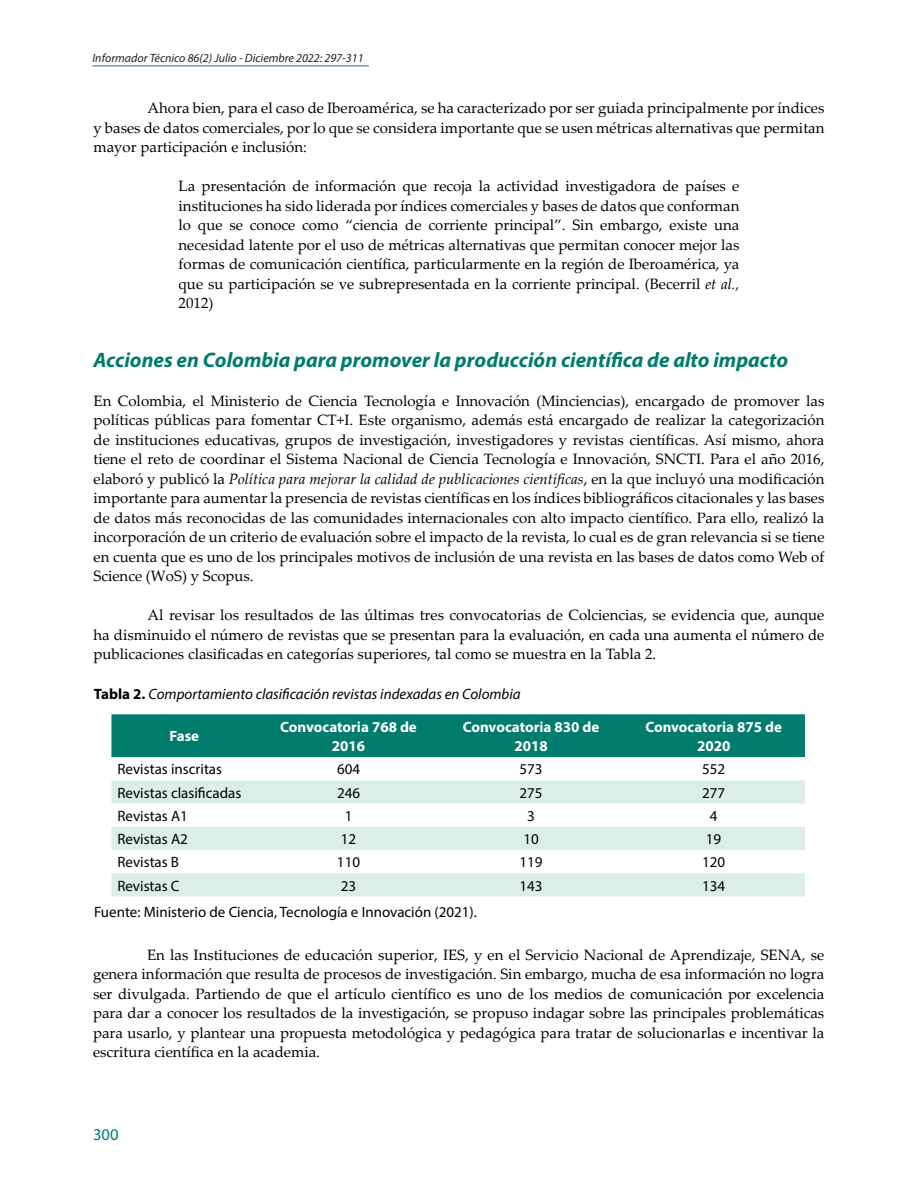
<style>
.page{position:relative;width:918px;height:1188px;background:#fff}
.page>*{position:absolute;margin:0;border:0;box-sizing:border-box;transform-origin:0 0}
.t1{font:italic 700 21px "Myriad Pro";color:#007c6c}
.t2{font:16.5px "Myriad Pro";color:#007c6c}
.t3{font:15px/19.5px "Palatino Linotype";color:#000;text-align:justify}
.t4{font:15px "Myriad Pro";color:#000}
.t5{font:700 15px/19.5px "Myriad Pro";color:#fff;text-align:center}
.t6{font:italic 15px "Myriad Pro";color:#000}
.t7{font:italic 12px "Myriad Pro";color:#231f20}
.s1{font-style:italic}
.s2{font-weight:700;font-style:normal}
</style>
<div class="page">
<hr style="left:92px;top:66px;width:277px;height:1px;background:#007c6c">
<div style="left:111px;top:714px;width:694px;height:43px;background:#007c6c"></div>
<svg style="left:111px;top:780px;width:694px;height:117px;fill:#dbeeea"></svg>
<p class="t7" style="left:92px;top:51px;width:273px">Informador Técnico 86(2) Julio - Diciembre 2022: 297-311</p>
<p class="t3" style="left:94px;top:98px;width:732px;text-indent:54px">Ahora bien, para el caso de Iberoamérica, se ha caracterizado por ser guiada principalmente por índices y bases de datos comerciales, por lo que se considera importante que se usen métricas alternativas que permitan mayor participación e inclusión:</p>
<p class="t3" style="left:179px;top:176px;width:562px">La presentación de información que recoja la actividad investigadora de países e instituciones ha sido liderada por índices comerciales y bases de datos que conforman lo que se conoce como “ciencia de corriente principal”. Sin embargo, existe una necesidad latente por el uso de métricas alternativas que permitan conocer mejor las formas de comunicación científica, particularmente en la región de Iberoamérica, ya que su participación se ve subrepresentada en la corriente principal. (Becerril <span class="s1">et al., </span>2012)</p>
<h1 class="t1" style="left:94px;top:346px;width:696px">Acciones en Colombia para promover la producción científica de alto impacto</h1>
<p class="t3" style="left:94px;top:390px;width:732px">En Colombia, el Ministerio de Ciencia Tecnología e Innovación (Minciencias), encargado de promover las políticas públicas para fomentar CT+I. Este organismo, además está encargado de realizar la categorización de instituciones educativas, grupos de investigación, investigadores y revistas científicas. Así mismo, ahora tiene el reto de coordinar el Sistema Nacional de Ciencia Tecnología e Innovación, SNCTI. Para el año 2016, elaboró y publicó la <span class="s1">Política para mejorar la calidad de publicaciones científicas</span>, en la que incluyó una modificación importante para aumentar la presencia de revistas científicas en los índices bibliográficos citacionales y las bases de datos más reconocidas de las comunidades internacionales con alto impacto científico. Para ello, realizó la incorporación de un criterio de evaluación sobre el impacto de la revista, lo cual es de gran relevancia si se tiene en cuenta que es uno de los principales motivos de inclusión de una revista en las bases de datos como Web of Science (WoS) y Scopus.</p>
<p class="t3" style="left:94px;top:605px;width:732px;text-indent:54px">Al revisar los resultados de las últimas tres convocatorias de Colciencias, se evidencia que, aunque ha disminuido el número de revistas que se presentan para la evaluación, en cada una aumenta el número de publicaciones clasificadas en categorías superiores, tal como se muestra en la Tabla 2.</p>
<p class="t6" style="left:94px;top:684px;width:428px"><span class="s2">Tabla 2.</span> Comportamiento clasificación revistas indexadas en Colombia</p>
<p class="t5" style="left:170px;top:726px;width:31px">Fase</p>
<p class="t5" style="left:280px;top:716px;width:138px">Convocatoria 768 de<br>2016</p>
<p class="t5" style="left:463px;top:716px;width:138px">Convocatoria 830 de<br>2018</p>
<p class="t5" style="left:645px;top:716px;width:138px">Convocatoria 875 de<br>2020</p>
<p class="t4" style="left:117px;top:760px;width:106px">Revistas inscritas</p>
<p class="t4" style="left:337px;top:760px;width:25px">604</p>
<p class="t4" style="left:520px;top:760px;width:25px">573</p>
<p class="t4" style="left:702px;top:760px;width:25px">552</p>
<p class="t4" style="left:117px;top:783px;width:125px">Revistas clasificadas</p>
<p class="t4" style="left:337px;top:783px;width:25px">246</p>
<p class="t4" style="left:520px;top:783px;width:25px">275</p>
<p class="t4" style="left:702px;top:783px;width:25px">277</p>
<p class="t4" style="left:117px;top:807px;width:72px">Revistas A1</p>
<p class="t4" style="left:345px;top:807px;width:9px">1</p>
<p class="t4" style="left:527px;top:807px;width:9px">3</p>
<p class="t4" style="left:710px;top:807px;width:9px">4</p>
<p class="t4" style="left:117px;top:830px;width:72px">Revistas A2</p>
<p class="t4" style="left:341px;top:830px;width:17px">12</p>
<p class="t4" style="left:523px;top:830px;width:17px">10</p>
<p class="t4" style="left:706px;top:830px;width:17px">19</p>
<p class="t4" style="left:117px;top:853px;width:63px">Revistas B</p>
<p class="t4" style="left:337px;top:853px;width:25px">110</p>
<p class="t4" style="left:520px;top:853px;width:25px">119</p>
<p class="t4" style="left:702px;top:853px;width:25px">120</p>
<p class="t4" style="left:117px;top:876px;width:64px">Revistas C</p>
<p class="t4" style="left:341px;top:876px;width:17px">23</p>
<p class="t4" style="left:520px;top:876px;width:25px">143</p>
<p class="t4" style="left:702px;top:876px;width:25px">134</p>
<p class="t4" style="left:94px;top:903px;width:384px">Fuente: Ministerio de Ciencia, Tecnología e Innovación (2021).</p>
<p class="t3" style="left:93px;top:944px;width:733px;text-indent:54px">En las Instituciones de educación superior, IES, y en el Servicio Nacional de Aprendizaje, SENA, se genera información que resulta de procesos de investigación. Sin embargo, mucha de esa información no logra ser divulgada. Partiendo de que el artículo científico es uno de los medios de comunicación por excelencia para dar a conocer los resultados de la investigación, se propuso indagar sobre las principales problemáticas para usarlo, y plantear una propuesta metodológica y pedagógica para tratar de solucionarlas e incentivar la escritura científica en la academia.</p>
<p class="t2" style="left:93px;top:1124px;width:27px">300</p>
</div>
